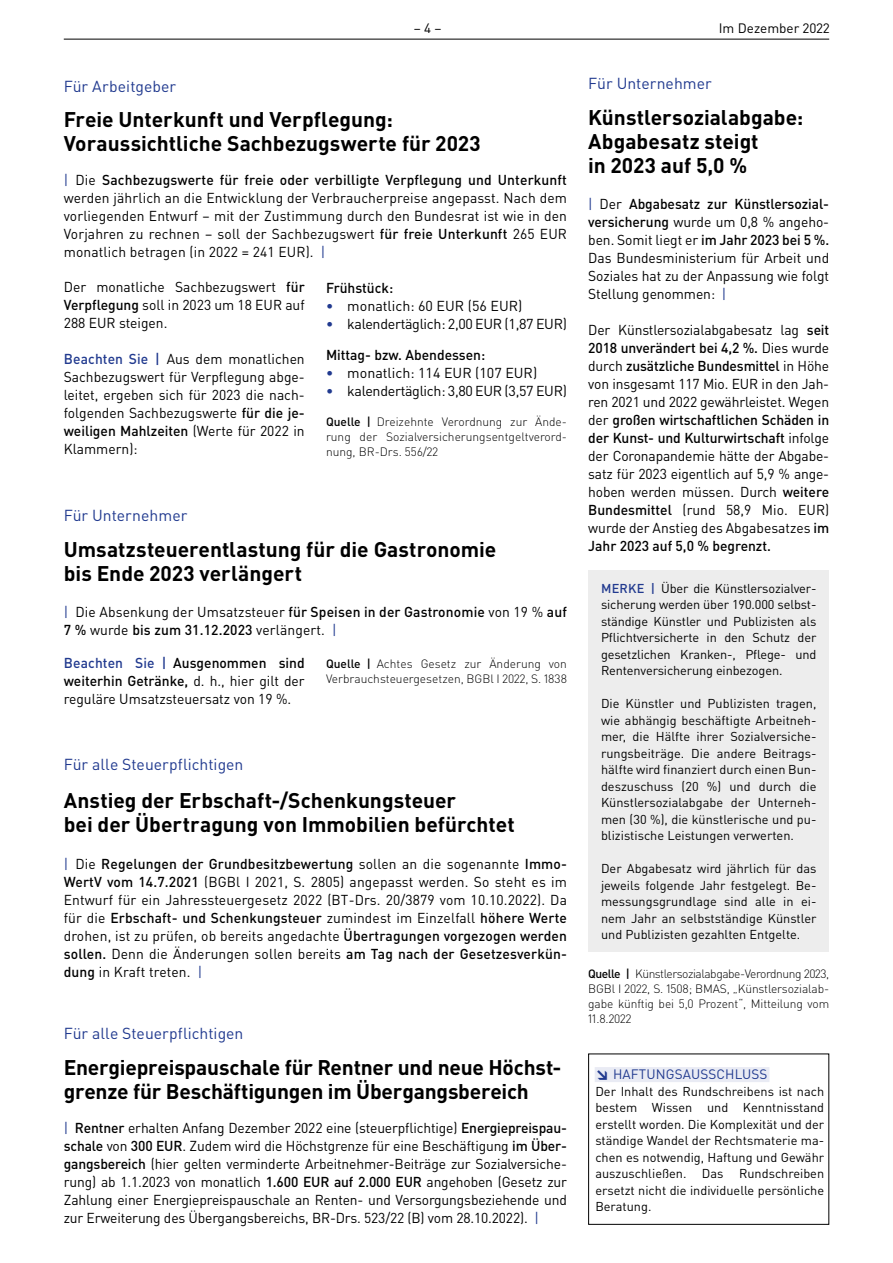
<style>
.page{position:relative;width:893px;height:1263px;background:#fff}
.page>*{position:absolute;margin:0;border:0;box-sizing:border-box;transform-origin:0 0}
.t1{font:700 21px/24px "DIN Pro";letter-spacing:-.005em;color:#000}
.t2{font:15.75px "DIN Pro";color:#213a8f}
.t3{font:14.25px/18px "DIN Pro";color:#000;text-align:justify}
.t4{font:14.25px "DIN Pro";letter-spacing:-.02em;color:#000}
.t5{font:500 14.25px "DIN Pro";color:#000}
.t6{font:13.5px "DIN Pro";letter-spacing:.01em;color:#213a8f}
.t7{font:13.5px "DIN Pro";color:#000}
.t8{font:12.75px/16.5px "DIN Pro";color:#000;text-align:justify}
.t9{font:300 12px/15px "DIN Pro";color:#000;text-align:justify}
.s1{color:#213a8f}
.s2{font-weight:500}
.s3{font-weight:500;color:#213a8f}
.s4{font-weight:900}
</style>
<div class="page">
<hr style="left:64px;top:39px;width:765px;height:1px;background:#000">
<div style="left:595px;top:1067px;width:174px;height:15px;background:#e9ebf4"></div>
<div style="left:588px;top:1053px;width:241px;height:172px;border:1px solid #000"></div>
<div style="left:588px;top:570px;width:241px;height:382px;background:#ededed"></div>
<p class="t7" style="left:414px;top:19px;width:29px">– 4 –</p>
<p class="t7" style="left:719px;top:19px;width:112px">Im Dezember 2022</p>
<p class="t2" style="left:64px;top:76px;width:114px">Für Arbeitgeber</p>
<h1 class="t1" style="left:64px;top:106px;width:418px">Freie Unterkunft und Verpflegung:<br>Voraussichtliche Sachbezugswerte für 2023</h1>
<p class="t3" style="left:64px;top:171px;width:505px"><span class="s1">|</span> Die <span class="s2">Sachbezugswerte für freie oder verbilligte Verpflegung und Unterkunft </span>werden jährlich an die Entwicklung der Verbraucherpreise angepasst. Nach dem vorliegenden Entwurf – mit der Zustimmung durch den Bundesrat ist wie in den Vorjahren zu rechnen – soll der Sachbezugswert <span class="s2">für freie Unterkunft</span> 265 EUR monatlich betragen (in 2022 = 241 EUR). <span class="s1">|</span></p>
<p class="t3" style="left:64px;top:277px;width:242px">Der monatliche Sachbezugswert <span class="s2">für Verpflegung</span> soll in 2023 um 18 EUR auf 288 EUR steigen.</p>
<p class="t3" style="left:64px;top:349px;width:242px"><span class="s3">Beachten Sie |</span> Aus dem monatlichen Sachbezugswert für Verpflegung abge&shy;leitet, ergeben sich für 2023 die nach&shy;folgenden Sachbezugswerte <span class="s2">für die je&shy;weiligen Mahlzeiten</span> (Werte für 2022 in Klammern):</p>
<p class="t5" style="left:326px;top:278px;width:69px">Frühstück:</p>
<p class="t3" style="left:326px;top:296px;width:198px"><span class="s3">•</span> monatlich: 60 EUR (56 EUR)</p>
<p class="t4" style="left:326px;top:314px;width:242px"><span class="s3">•</span> kalendertäglich: 2,00 EUR (1,87 EUR)</p>
<p class="t5" style="left:326px;top:345px;width:161px">Mittag- bzw. Abendessen:</p>
<p class="t3" style="left:326px;top:364px;width:213px"><span class="s3">•</span> monatlich: 114 EUR (107 EUR)</p>
<p class="t4" style="left:326px;top:381px;width:242px"><span class="s3">•</span> kalendertäglich: 3,80 EUR (3,57 EUR)</p>
<p class="t9" style="left:326px;top:414px;width:242px"><span class="s2">Quelle |</span> Dreizehnte Verordnung zur Ände&shy;rung der Sozialversicherungsentgeltverord&shy;nung, BR-Drs. 556/22</p>
<p class="t2" style="left:64px;top:505px;width:125px">Für Unternehmer</p>
<h1 class="t1" style="left:64px;top:537px;width:434px">Umsatzsteuerentlastung für die Gastronomie bis Ende 2023 verlängert</h1>
<p class="t3" style="left:64px;top:603px;width:505px"><span class="s1">|</span> Die Absenkung der Umsatzsteuer <span class="s2">für Speisen in der Gastronomie</span> von 19 % <span class="s2">auf<br>7 %</span> wurde <span class="s2">bis zum 31.12.2023</span> verlängert. <span class="s1">|</span></p>
<p class="t3" style="left:64px;top:653px;width:242px"><span class="s3">Beachten Sie |</span> <span class="s2">Ausgenommen sind weiterhin Getränke,</span> d. h., hier gilt der reguläre Umsatzsteuersatz von 19 %.</p>
<p class="t9" style="left:326px;top:656px;width:242px"><span class="s2">Quelle |</span> Achtes Gesetz zur Änderung von<br>Verbrauchsteuergesetzen, BGBl I 2022, S. 1838</p>
<p class="t2" style="left:64px;top:754px;width:181px">Für alle Steuerpflichtigen</p>
<h1 class="t1" style="left:64px;top:787px;width:452px">Anstieg der Erbschaft-/Schenkungsteuer<br>bei der Übertragung von Immobilien befürchtet</h1>
<p class="t3" style="left:64px;top:855px;width:505px"><span class="s1">|</span> Die <span class="s2">Regelungen der Grundbesitzbewertung</span> sollen an die sogenannte <span class="s2">Immo-WertV vom 14.7.2021</span> (BGBl I 2021, S. 2805) angepasst werden. So steht es im Entwurf für ein Jahressteuergesetz 2022 (BT-Drs. 20/3879 vom 10.10.2022). Da für die <span class="s2">Erbschaft- und Schenkungsteuer</span> zumindest im Einzelfall <span class="s2">höhere Werte </span>drohen, ist zu prüfen, ob bereits angedachte <span class="s2">Übertragungen vorgezogen werden sollen.</span> Denn die Änderungen sollen bereits <span class="s2">am Tag nach der Gesetzesverkün&shy;dung</span> in Kraft treten. <span class="s1">|</span></p>
<p class="t2" style="left:64px;top:1022px;width:181px">Für alle Steuerpflichtigen</p>
<h1 class="t1" style="left:64px;top:1054px;width:499px">Energiepreispauschale für Rentner und neue Höchst&shy;grenze für Beschäftigungen im Übergangsbereich</h1>
<p class="t3" style="left:64px;top:1119px;width:505px"><span class="s1">|</span> <span class="s2">Rentner</span> erhalten Anfang Dezember 2022 eine (steuerpflichtige) <span class="s2">Energiepreispau&shy;schale</span> von <span class="s2">300 EUR</span>. Zudem wird die Höchstgrenze für eine Beschäftigung <span class="s2">im Über&shy;gangsbereich</span> (hier gelten verminderte Arbeitnehmer-Beiträge zur Sozialversiche&shy;rung) ab 1.1.2023 von monatlich <span class="s2">1.600 EUR auf 2.000 EUR</span> angehoben (Gesetz zur Zahlung einer Energiepreispauschale an Renten- und Versorgungsbeziehende und zur Erweiterung des Übergangsbereichs, BR-Drs. 523/22 (B) vom 28.10.2022). <span class="s1">|</span></p>
<p class="t2" style="left:588px;top:73px;width:125px">Für Unternehmer</p>
<h1 class="t1" style="left:588px;top:105px;width:217px">Künstlersozialabgabe:<br>Abgabesatz steigt<br>in 2023 auf 5,0 %</h1>
<p class="t3" style="left:588px;top:195px;width:242px"><span class="s1">|</span> Der <span class="s2">Abgabesatz zur Künstlersozial&shy;versicherung</span> wurde um 0,8 % angeho&shy;ben. Somit liegt er <span class="s2">im Jahr 2023 bei 5 %.<br></span>Das Bundesministerium für Arbeit und Soziales hat zu der Anpassung wie folgt Stellung genommen: <span class="s1">|</span></p>
<p class="t3" style="left:588px;top:321px;width:242px">Der Künstlersozialabgabesatz lag <span class="s2">seit 2018 unverändert bei 4,2 %.</span> Dies wurde durch <span class="s2">zusätzliche Bundesmittel</span> in Höhe von insgesamt 117 Mio. EUR in den Jah&shy;ren 2021 und 2022 gewährleistet. Wegen der <span class="s2">großen wirtschaftlichen Schäden in der Kunst- und Kulturwirtschaft</span> infolge der Coronapandemie hätte der Abgabe&shy;satz für 2023 eigentlich auf 5,9 % ange&shy;hoben werden müssen. Durch <span class="s2">weitere Bundesmittel</span> (rund 58,9 Mio. EUR) wurde der Anstieg des Abgabesatzes <span class="s2">im Jahr 2023 auf 5,0 % begrenzt.</span></p>
<p class="t8" style="left:601px;top:579px;width:217px"><span class="s3">MERKE |</span> Über die Künstlersozialver&shy;sicherung werden über 190.000 selbst&shy;ständige Künstler und Publizisten als Pflichtversicherte in den Schutz der gesetzlichen Kranken-, Pflege- und Rentenversicherung einbezogen.</p>
<p class="t8" style="left:601px;top:695px;width:217px">Die Künstler und Publizisten tragen, wie abhängig beschäftigte Arbeitneh&shy;mer, die Hälfte ihrer Sozialversiche&shy;rungsbeiträge. Die andere Beitrags&shy;hälfte wird finanziert durch einen Bun&shy;deszuschuss (20 %) und durch die Künstlersozialabgabe der Unterneh&shy;men (30 %), die künstlerische und pu&shy;blizistische Leistungen verwerten.</p>
<p class="t8" style="left:601px;top:860px;width:217px">Der Abgabesatz wird jährlich für das jeweils folgende Jahr festgelegt. Be&shy;messungsgrundlage sind alle in ei&shy;nem Jahr an selbstständige Künstler und Publizisten gezahlten Entgelte.</p>
<p class="t9" style="left:588px;top:965px;width:242px"><span class="s2">Quelle |</span> Künstlersozialabgabe-Verordnung 2023, BGBl I 2022, S. 1508; BMAS, „Künstlersozialab&shy;gabe künftig bei 5,0 Prozent“, Mitteilung vom 11.8.2022</p>
<p class="t6" style="left:595px;top:1065px;width:173px"><span class="s4">↘</span> HAFTUNGSAUSSCHLUSS</p>
<p class="t8" style="left:595px;top:1082px;width:230px">Der Inhalt des Rundschreibens ist nach bestem Wissen und Kenntnisstand erstellt worden. Die Komplexität und der ständige Wandel der Rechtsmaterie ma&shy;chen es notwendig, Haftung und Gewähr auszuschließen. Das Rundschreiben ersetzt nicht die individuelle persönliche Beratung.</p>
</div>
